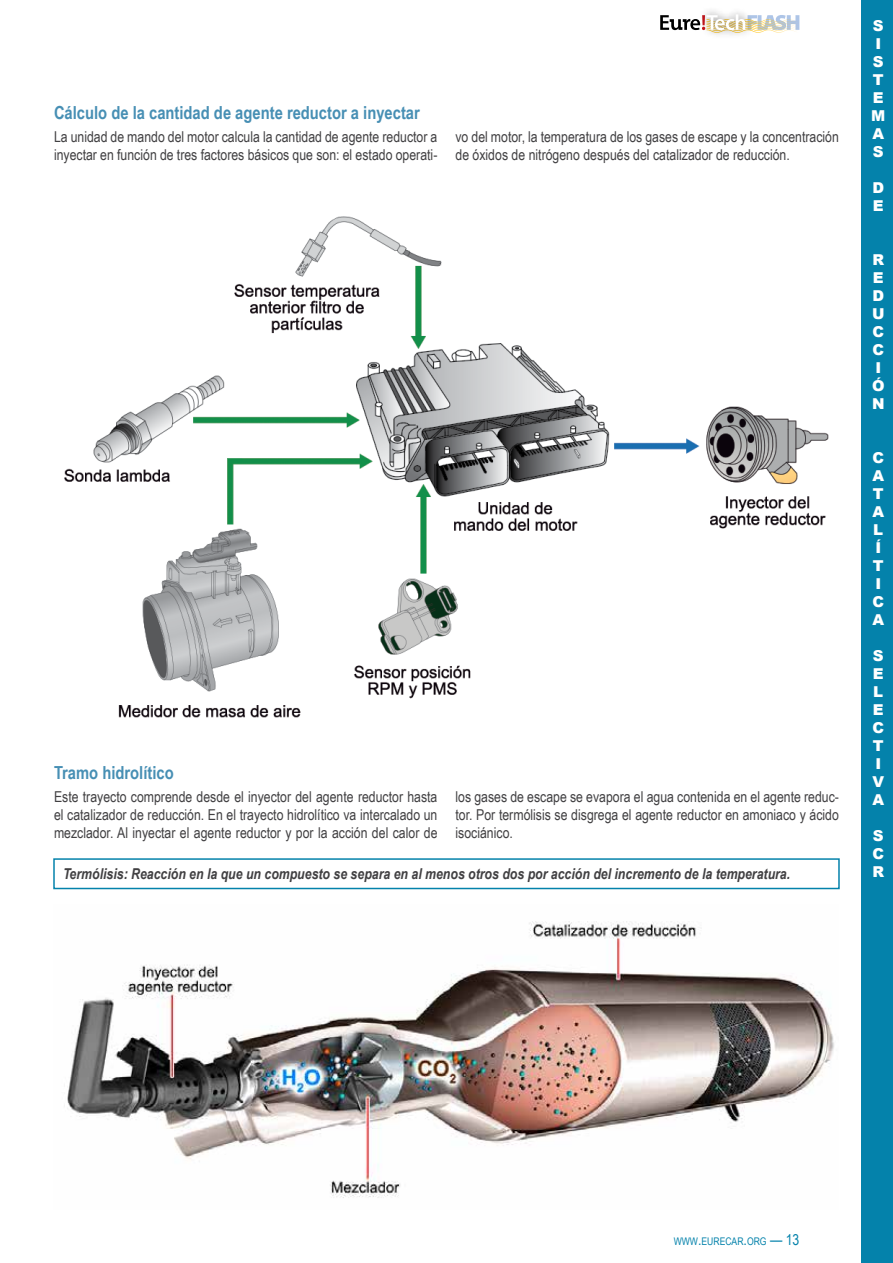
<style>
.page{position:relative;width:893px;height:1263px;background:#fff}
.page>*{position:absolute;margin:0;border:0;box-sizing:border-box;transform-origin:0 0}
.t1{font:700 18px "Arial Narrow";color:#478fb4}
.t2{font:15px/18px "Arial Narrow";color:#414042}
.t3{font:italic 700 15px "Arial Narrow";color:#414042}
.t4{font:900 15px/18px "Arial";color:#fff}
.t5{font:10.5px "Arial Narrow";color:#0482ab}
.s1{font-size:15px}
</style>
<div class="page">
<svg style="left:660px;top:14px;width:139px;height:19px"></svg>
<div style="left:862px;top:0;width:31px;height:1263px;background:#0482ab"></div>
<img style="left:64px;top:216px;width:765px;height:502px">
<div style="left:53px;top:858px;width:787px;height:31px;border:2px solid #0482ab"></div>
<img style="left:64px;top:921px;width:770px;height:277px">
<p class="t1" style="left:54px;top:99px;width:367px">Cálculo de la cantidad de agente reductor a inyectar</p>
<p class="t2" style="left:54px;top:127px;width:385px">La unidad de mando del motor calcula la cantidad de agente reductor a inyectar en función de tres factores básicos que son: el estado operati-</p>
<p class="t2" style="left:455px;top:127px;width:385px">vo del motor, la temperatura de los gases de escape y la concentración de óxidos de nitrógeno después del catalizador de reducción.</p>
<p class="t1" style="left:54px;top:759px;width:121px">Tramo hidrolítico</p>
<p class="t2" style="left:54px;top:787px;width:385px;text-align:justify">Este trayecto comprende desde el inyector del agente reductor hasta el catalizador de reducción. En el trayecto hidrolítico va intercalado un mezclador. Al inyectar el agente reductor y por la acción del calor de</p>
<p class="t2" style="left:455px;top:787px;width:385px;text-align:justify">los gases de escape se evapora el agua contenida en el agente reduc&shy;tor. Por termólisis se disgrega el agente reductor en amoniaco y ácido isociánico.</p>
<p class="t3" style="left:63px;top:863px;width:728px">Termólisis: Reacción en la que un compuesto se separa en al menos otros dos por acción del incremento de la temperatura.</p>
<p class="t4" style="left:871px;top:16px;width:16px">S<br>I<br>S<br>T<br>E<br>M<br>A<br>S</p>
<p class="t4" style="left:872px;top:178px;width:13px">D<br>E</p>
<p class="t4" style="left:872px;top:250px;width:14px">R<br>E<br>D<br>U<br>C<br>C<br>I<br>Ó<br>N</p>
<p class="t4" style="left:872px;top:448px;width:13px">C<br>A<br>T<br>A<br>L<br>Í<br>T<br>I<br>C<br>A</p>
<p class="t4" style="left:872px;top:646px;width:13px">S<br>E<br>L<br>E<br>C<br>T<br>I<br>V<br>A</p>
<p class="t4" style="left:872px;top:826px;width:13px;text-align:justify">S C R</p>
<p class="t5" style="left:674px;top:1233px;width:127px">WWW<span class="s1">.</span>EURECAR<span class="s1">.</span>ORG <span class="s1">— 13</span></p>
</div>
